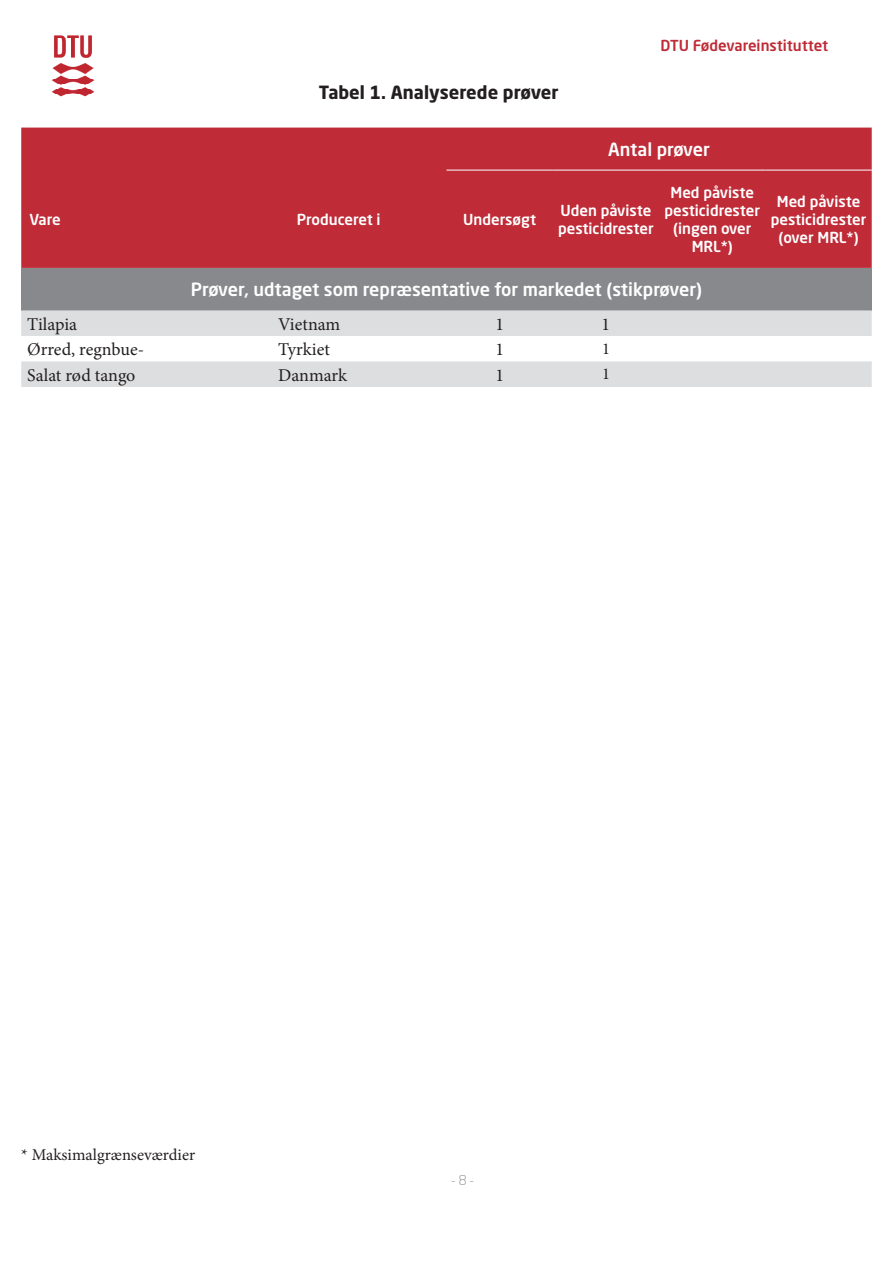
<style>
.page{position:relative;width:893px;height:1263px;background:#fff}
.page>*{position:absolute;margin:0;border:0;box-sizing:border-box;transform-origin:0 0}
.t1{font:500 18px "Neo Sans Pro";color:#fff}
.Brødtekst{font:18px "Minion Pro";color:#231f20}
.Brødtekst-2{font:700 18px "Neo Sans Pro";color:#231f20}
.Brødtekst-3{font:16.5px "Minion Pro";color:#231f20}
.t2{font:500 15px/18px "Neo Sans Pro";color:#fff;text-align:center}
.t3{font:500 15px "Neo Sans Pro";color:#bf2b37}
.t4{font:300 13.5px "Neo Sans Pro";color:#87898c}
</style>
<div class="page">
<img style="left:51px;top:35px;width:44px;height:62px">
<div style="left:21px;top:128px;width:851px;height:140px;background:#bf2b37"></div>
<div style="left:21px;top:268px;width:851px;height:42px;background:#87898c"></div>
<svg style="left:21px;top:310px;width:851px;height:77px;fill:#dddee0"></svg>
<hr style="left:446px;top:170px;width:107px;height:1px;background:#fff">
<hr style="left:553px;top:170px;width:106px;height:1px;background:#fff">
<hr style="left:659px;top:170px;width:106px;height:1px;background:#fff">
<hr style="left:765px;top:170px;width:107px;height:1px;background:#fff">
<p class="Brødtekst-2" style="left:319px;top:81px;width:241px">Tabel 1. Analyserede prøver</p>
<p class="t3" style="left:660px;top:36px;width:169px">DTU Fødevareinstituttet</p>
<p class="t1" style="left:608px;top:138px;width:103px">Antal prøver</p>
<p class="t2" style="left:30px;top:210px;width:33px">Vare</p>
<p class="t2" style="left:297px;top:210px;width:85px">Produceret i</p>
<p class="t2" style="left:463px;top:210px;width:74px">Undersøgt</p>
<p class="t2" style="left:560px;top:201px;width:92px">Uden påviste</p>
<p class="t2" style="left:558px;top:219px;width:97px">pesticidrester</p>
<p class="t2" style="left:670px;top:183px;width:85px">Med påviste</p>
<p class="t2" style="left:664px;top:201px;width:97px">pesticidrester</p>
<p class="t2" style="left:673px;top:219px;width:80px">(ingen over<br>MRL*)</p>
<p class="t1" style="left:191px;top:278px;width:513px">Prøver, udtaget som repræsentative for markedet (stikprøver)</p>
<p class="Brødtekst" style="left:27px;top:312px;width:51px">Tilapia</p>
<p class="Brødtekst" style="left:278px;top:312px;width:64px">Vietnam</p>
<p class="Brødtekst" style="left:495px;top:312px;width:10px">1</p>
<p class="Brødtekst" style="left:602px;top:312px;width:10px">1</p>
<p class="Brødtekst" style="left:27px;top:337px;width:118px">Ørred, regnbue-</p>
<p class="Brødtekst" style="left:278px;top:337px;width:53px">Tyrkiet</p>
<p class="Brødtekst" style="left:495px;top:337px;width:10px">1</p>
<p class="Brødtekst-3" style="left:602px;top:338px;width:9px">1</p>
<p class="Brødtekst" style="left:27px;top:363px;width:110px">Salat rød tango</p>
<p class="Brødtekst" style="left:278px;top:363px;width:70px">Danmark</p>
<p class="Brødtekst" style="left:495px;top:363px;width:10px">1</p>
<p class="Brødtekst-3" style="left:602px;top:363px;width:9px">1</p>
<p class="t2" style="left:777px;top:192px;width:85px">Med påviste</p>
<p class="t2" style="left:771px;top:210px;width:97px">pesticidrester</p>
<p class="t2" style="left:778px;top:228px;width:82px">(over MRL*)</p>
<p class="Brødtekst-3" style="left:21px;top:1144px;width:175px">* Maksimalgrænseværdier</p>
<p class="t4" style="left:451px;top:1172px;width:24px">- 8 -</p>
</div>
